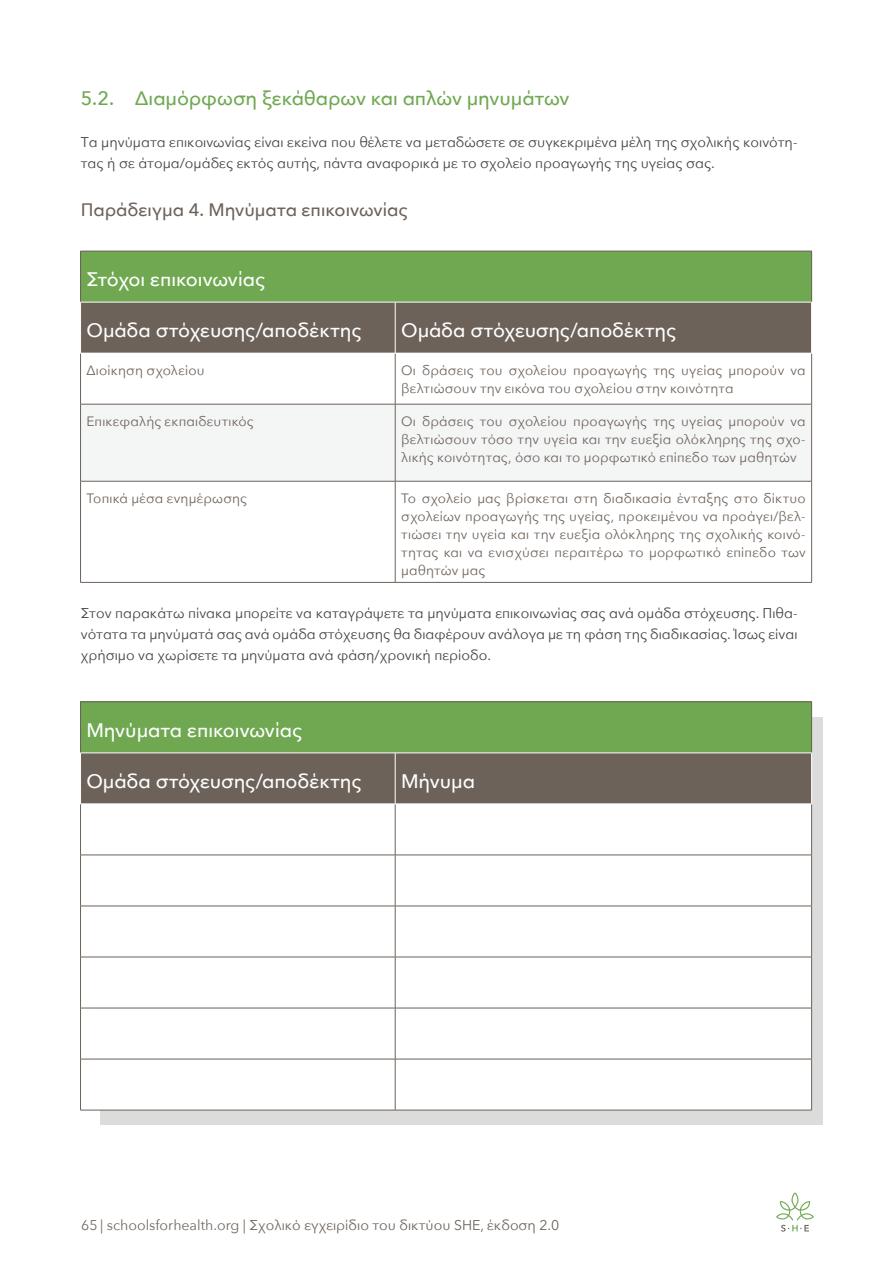
<style>
.page{position:relative;width:893px;height:1263px;background:#fff}
.page>*{position:absolute;margin:0;border:0;box-sizing:border-box;transform-origin:0 0}
.t1{font:500 19.5px "Avenir Next";letter-spacing:-.005em;color:#fff}
.t2{font:500 19.5px "Avenir Next";letter-spacing:-.005em;color:#6fa851}
.t3{font:500 18px "Avenir Next";color:#6d625a}
.t4{font:14.1px/21px "Avenir Next";color:#414042}
.t5{font:14.1px "Avenir Next";color:#6d625a}
.t6{font:13.5px/18px "Avenir Next";letter-spacing:.01em;color:#6d625a;text-align:justify}
.s1{color:#726860}
</style>
<div class="page">
<div style="left:100px;top:717px;width:723px;height:408px;background:#dcdcdb"></div>
<svg style="left:776px;top:1192px;width:38px;height:39px"></svg>
<div style="left:81px;top:251px;width:731px;height:51px;background:#6fa851"></div>
<div style="left:81px;top:303px;width:730px;height:50px;background:#6d625a"></div>
<svg style="left:81px;top:354px;width:730px;height:228px"></svg>
<div style="left:81px;top:405px;width:730px;height:76px;background:#f4f6f6"></div>
<hr style="left:80px;top:251px;width:1px;height:51px;background:#6d625a">
<hr style="left:811px;top:251px;width:1px;height:51px;background:#6d625a">
<hr style="left:80px;top:353px;width:1px;height:51px;background:#6d625a">
<hr style="left:395px;top:353px;width:1px;height:51px;background:#6d625a">
<hr style="left:811px;top:353px;width:1px;height:51px;background:#6d625a">
<hr style="left:80px;top:404px;width:315px;height:1px;background:#6d625a">
<hr style="left:80px;top:404px;width:1px;height:77px;background:#6d625a">
<hr style="left:395px;top:404px;width:417px;height:1px;background:#6d625a">
<hr style="left:395px;top:404px;width:1px;height:77px;background:#6d625a">
<hr style="left:811px;top:404px;width:1px;height:77px;background:#6d625a">
<hr style="left:80px;top:481px;width:315px;height:1px;background:#6d625a">
<hr style="left:80px;top:481px;width:1px;height:101px;background:#6d625a">
<hr style="left:395px;top:481px;width:417px;height:1px;background:#6d625a">
<hr style="left:395px;top:481px;width:1px;height:101px;background:#6d625a">
<hr style="left:811px;top:481px;width:1px;height:101px;background:#6d625a">
<hr style="left:80px;top:582px;width:315px;height:1px;background:#6d625a">
<hr style="left:395px;top:582px;width:417px;height:1px;background:#6d625a">
<hr style="left:80px;top:251px;width:315px;height:1px;background:#6d625a">
<hr style="left:395px;top:251px;width:417px;height:1px;background:#6d625a">
<hr style="left:395px;top:302px;width:1px;height:51px;background:#fff">
<hr style="left:80px;top:353px;width:315px;height:1px;background:#fff">
<hr style="left:395px;top:353px;width:417px;height:1px;background:#fff">
<div style="left:81px;top:702px;width:731px;height:51px;background:#6fa851"></div>
<div style="left:81px;top:754px;width:730px;height:50px;background:#6d625a"></div>
<div style="left:81px;top:805px;width:730px;height:50px;background:#fff"></div>
<div style="left:81px;top:856px;width:730px;height:254px;background:#fff"></div>
<hr style="left:80px;top:702px;width:1px;height:51px;background:#6d625a">
<hr style="left:811px;top:702px;width:1px;height:51px;background:#6d625a">
<hr style="left:80px;top:804px;width:1px;height:51px;background:#6d625a">
<hr style="left:395px;top:804px;width:1px;height:51px;background:#6d625a">
<hr style="left:811px;top:804px;width:1px;height:51px;background:#6d625a">
<hr style="left:80px;top:855px;width:315px;height:1px;background:#6d625a">
<hr style="left:80px;top:855px;width:1px;height:51px;background:#6d625a">
<hr style="left:395px;top:855px;width:417px;height:1px;background:#6d625a">
<hr style="left:395px;top:855px;width:1px;height:51px;background:#6d625a">
<hr style="left:811px;top:855px;width:1px;height:51px;background:#6d625a">
<hr style="left:80px;top:906px;width:315px;height:1px;background:#6d625a">
<hr style="left:80px;top:906px;width:1px;height:51px;background:#6d625a">
<hr style="left:395px;top:906px;width:417px;height:1px;background:#6d625a">
<hr style="left:395px;top:906px;width:1px;height:51px;background:#6d625a">
<hr style="left:811px;top:906px;width:1px;height:51px;background:#6d625a">
<hr style="left:80px;top:957px;width:315px;height:1px;background:#6d625a">
<hr style="left:80px;top:957px;width:1px;height:51px;background:#6d625a">
<hr style="left:395px;top:957px;width:417px;height:1px;background:#6d625a">
<hr style="left:395px;top:957px;width:1px;height:51px;background:#6d625a">
<hr style="left:811px;top:957px;width:1px;height:51px;background:#6d625a">
<hr style="left:80px;top:1008px;width:315px;height:1px;background:#6d625a">
<hr style="left:80px;top:1008px;width:1px;height:51px;background:#6d625a">
<hr style="left:395px;top:1008px;width:417px;height:1px;background:#6d625a">
<hr style="left:395px;top:1008px;width:1px;height:51px;background:#6d625a">
<hr style="left:811px;top:1008px;width:1px;height:51px;background:#6d625a">
<hr style="left:80px;top:1059px;width:315px;height:1px;background:#6d625a">
<hr style="left:80px;top:1059px;width:1px;height:51px;background:#6d625a">
<hr style="left:395px;top:1059px;width:417px;height:1px;background:#6d625a">
<hr style="left:395px;top:1059px;width:1px;height:51px;background:#6d625a">
<hr style="left:811px;top:1059px;width:1px;height:51px;background:#6d625a">
<hr style="left:80px;top:1110px;width:315px;height:1px;background:#6d625a">
<hr style="left:395px;top:1110px;width:417px;height:1px;background:#6d625a">
<hr style="left:80px;top:702px;width:315px;height:1px;background:#6d625a">
<hr style="left:395px;top:702px;width:417px;height:1px;background:#6d625a">
<hr style="left:80px;top:753px;width:315px;height:1px;background:#fff">
<hr style="left:395px;top:753px;width:417px;height:1px;background:#fff">
<hr style="left:395px;top:753px;width:1px;height:51px;background:#fff">
<hr style="left:811px;top:753px;width:1px;height:51px;background:#fff">
<hr style="left:80px;top:804px;width:315px;height:1px;background:#fff">
<hr style="left:395px;top:804px;width:417px;height:1px;background:#fff">
<h1 class="t2" style="left:81px;top:81px;width:490px">5.2. Διαμόρφωση ξεκάθαρων και απλών μηνυμάτων</h1>
<p class="t4" style="left:81px;top:131px;width:718px">Τα μηνύματα επικοινωνίας είναι εκείνα που θέλετε να μεταδώσετε σε συγκεκριμένα μέλη της σχολικής κοινότη&shy;τας ή σε άτομα/ομάδες εκτός αυτής, πάντα αναφορικά με το σχολείο προαγωγής της υγείας σας.</p>
<h2 class="t3" style="left:81px;top:194px;width:328px">Παράδειγμα 4. Μηνύματα επικοινωνίας</h2>
<h1 class="t1" style="left:87px;top:263px;width:180px">Στόχοι επικοινωνίας</h1>
<h1 class="t1" style="left:87px;top:314px;width:276px">Ομάδα στόχευσης/αποδέκτης</h1>
<h1 class="t1" style="left:401px;top:314px;width:276px">Ομάδα στόχευσης/αποδέκτης</h1>
<p class="t6" style="left:87px;top:361px;width:120px">Διοίκηση σχολείου</p>
<p class="t6" style="left:401px;top:361px;width:406px">Οι δράσεις του σχολείου προαγωγής της υγείας μπορούν να βελτιώσουν την εικόνα του σχολείου στην κοινότητα</p>
<p class="t6" style="left:87px;top:412px;width:169px">Επικεφαλής εκπαιδευτικός</p>
<p class="t6" style="left:401px;top:412px;width:406px">Οι δράσεις του σχολείου προαγωγής της υγείας μπορούν να βελτιώσουν τόσο την υγεία και την ευεξία ολόκληρης της σχο&shy;λικής κοινότητας, όσο και το μορφωτικό επίπεδο των μαθητών</p>
<p class="t6" style="left:87px;top:489px;width:162px">Τοπικά μέσα ενημέρωσης</p>
<p class="t6" style="left:401px;top:489px;width:406px">Το σχολείο μας βρίσκεται στη διαδικασία ένταξης στο δίκτυο σχολείων προαγωγής της υγείας, προκειμένου να προάγει/βελ&shy;τιώσει την υγεία και την ευεξία ολόκληρης της σχολικής κοινό&shy;τητας και να ενισχύσει περαιτέρω το μορφωτικό επίπεδο των μαθητών μας</p>
<p class="t4" style="left:81px;top:602px;width:718px;text-align:justify">Στον παρακάτω πίνακα μπορείτε να καταγράψετε τα μηνύματα επικοινωνίας σας ανά ομάδα στόχευσης. Πιθα&shy;νότατα τα μηνύματά σας ανά ομάδα στόχευσης θα διαφέρουν ανάλογα με τη φάση της διαδικασίας. Ίσως είναι χρήσιμο να χωρίσετε τα μηνύματα ανά φάση/χρονική περίοδο.</p>
<h1 class="t1" style="left:87px;top:714px;width:217px">Μηνύματα επικοινωνίας</h1>
<h1 class="t1" style="left:87px;top:765px;width:276px">Ομάδα στόχευσης/αποδέκτης</h1>
<h1 class="t1" style="left:401px;top:765px;width:75px">Μήνυμα</h1>
<p class="t5" style="left:81px;top:1213px;width:480px"><span class="s1">65 | schoolsforhealth.org |</span> Σχολικό εγχειρίδιο του δικτύου SHE, έκδοση 2.0</p>
</div>
